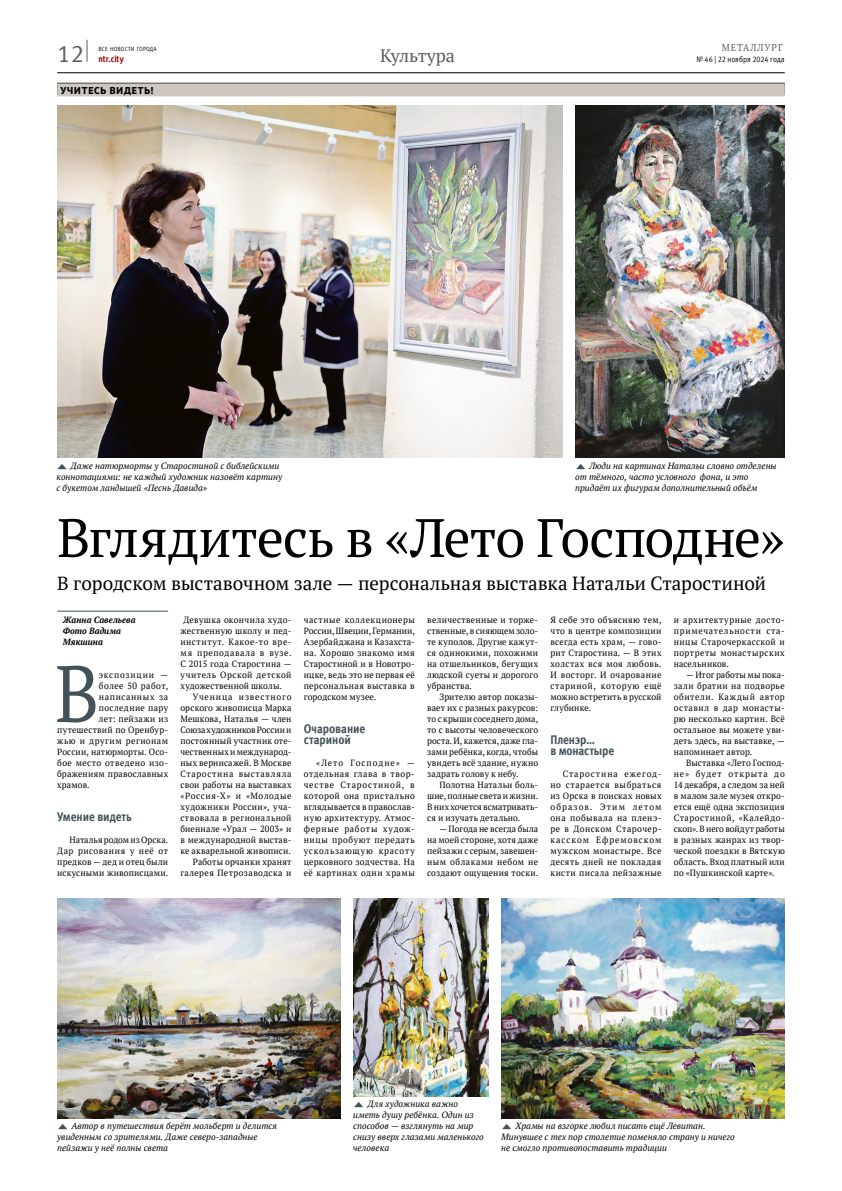
<style>
.page{position:relative;width:842px;height:1191px;background:#fff}
.page>*{position:absolute;margin:0;border:0;box-sizing:border-box;transform-origin:0 0}
.t1{font:79.8px "PT Serif";color:#425258;scale:.9 1}
.t2{font:54px "PT Serif";letter-spacing:-.02em;color:#000}
.t3{font:24px "Meta Offc Pro Norm";color:#625d58}
.t4{font:19px "PT Serif";letter-spacing:-.005em;color:#000}
.t5{font:18px "PT Serif";color:#625d58}
.t6{font:700 12.5px/11px "Meta Offc Pro";letter-spacing:-.01em;color:#425258;scale:.9 1}
.t7{font:800 10px "PT Sans Pro";letter-spacing:.09em;color:#000}
.t8{font:10px "PT Serif";letter-spacing:.11em;color:#625d58;scale:.92 1}
.t9{font:9px/11px "PT Serif";letter-spacing:.025em;color:#000;text-align:justify;scale:.96 1}
.t10{font:italic 9px/11px "PT Serif";color:#000}
.t11{font:italic 700 9px/11px "PT Serif";letter-spacing:.005em;color:#000;scale:.95 1}
.t12{font:9px "PT Serif";letter-spacing:.05em;color:#000;scale:.96 1}
.t13{font:9px "PT Serif";letter-spacing:.06em;color:#000;scale:.96 1}
.t14{font:9px "PT Serif";letter-spacing:.055em;color:#000;scale:.96 1}
.t15{font:9px "PT Serif";letter-spacing:.045em;color:#000;scale:.96 1}
.t16{font:9px "PT Serif";letter-spacing:.07em;color:#000;scale:.96 1}
.t17{font:9px "PT Serif";letter-spacing:.085em;color:#000;scale:.96 1}
.t18{font:700 9px "Meta Offc Pro";letter-spacing:-.005em;color:#910000;scale:.9 1}
.t19{font:8px "Meta Offc Pro Norm";letter-spacing:.005em;color:#000;scale:.9 1}
.t20{font:6px "Meta Offc Pro Norm";letter-spacing:.015em;color:#000;scale:.9 1}
.s1{font-family:"Modern Pictograms";font-style:normal;font-size:14px;color:#425258}
</style>
<div class="page">
<hr style="left:57px;top:72px;width:728px;height:1px;background:#000">
<svg style="left:87px;top:40px;width:1px;height:22px"></svg>
<div style="left:57px;top:83px;width:728px;height:13px;background:#cec6c1"></div>
<hr style="left:57px;top:610px;width:111px;height:1px;background:#425258">
<img style="left:501px;top:898px;width:284px;height:220px">
<img style="left:353px;top:898px;width:136px;height:198px">
<img style="left:575px;top:106px;width:210px;height:352px">
<img style="left:57px;top:898px;width:284px;height:220px">
<img style="left:57px;top:106px;width:506px;height:352px">
<h3 class="t3" style="left:57px;top:35px;width:28px">12</h3>
<p class="t18" style="left:99px;top:52px;width:30px">ntr.city</p>
<p class="t20" style="left:99px;top:44px;width:66px">ВСЕ НОВОСТИ ГОРОДА</p>
<p class="t7" style="left:60px;top:84px;width:95px">УЧИТЕСЬ ВИДЕТЬ!</p>
<p class="t8" style="left:722px;top:41px;width:68px">МЕТАЛЛУРГ</p>
<h3 class="t5" style="left:380px;top:44px;width:76px">Культура</h3>
<p class="t19" style="left:696px;top:53px;width:100px">№ 46 | 22 ноября 2024 года</p>
<p class="t10" style="left:56px;top:460px;width:227px"><span class="s1">‐</span> Даже натюрморты у Старостиной с библейскими коннотациями: не каждый художник назовёт картину с букетом ландышей «Песнь Давида»</p>
<p class="t10" style="left:575px;top:460px;width:203px"><span class="s1">‐</span> Люди на картинах Натальи словно отделены от тёмного, часто условного фона, и это придаёт их фигурам дополнительный объём</p>
<h2 class="t2" style="left:57px;top:503px;width:729px">Вглядитесь в «Лето Господне»</h2>
<h3 class="t4" style="left:57px;top:571px;width:710px">В городском выставочном зале — персональная выставка Натальи Старостиной</h3>
<p class="t11" style="left:63px;top:614px;width:78px">Жанна Савельева<br>Фото Вадима<br>Мякшина</p>
<h1 class="t1" style="left:55px;top:642px;width:51px">В</h1>
<p class="t17" style="left:99px;top:669px;width:74px">экспозиции —</p>
<p class="t9" style="left:550px;top:614px;width:117px">Я себе это объясняю тем, что в центре композиции всегда есть храм, — гово&shy;рит Старостина. — В этих холстах вся моя любовь.<br>И восторг. И очарование стариной, которую ещё можно встретить в русской глубинке.</p>
<h3 class="t6" style="left:550px;top:733px;width:72px">Пленэр…<br>в монастыре</h3>
<p class="t9" style="left:550px;top:768px;width:117px;text-indent:12px">Старостина ежегод&shy;но старается выбраться из Орска в поисках новых образов. Этим летом она побывала на пленэ&shy;ре в Донском Старочер&shy;касском Ефремовском мужском монастыре. Все десять дней не покладая кисти писала пейзажные</p>
<p class="t9" style="left:180px;top:614px;width:117px;text-indent:3px">Девушка окончила худо&shy;жественную школу и пед&shy;институт. Какое-то вре&shy;мя преподавала в вузе.<br>С 2015 года Старостина — учитель Орской детской художественной школы.</p>
<p class="t9" style="left:180px;top:691px;width:117px;text-align:right">Ученица известного орского живописца Марка<br>Мешкова, Наталья — член<br>Союза художников России и постоянный участник оте&shy;чественных и международ&shy;ных вернисажей. В Москве<br>Старостина выставляла свои работы на выставках «Россия-X» и «Молодые художники России», уча&shy;ствовала в региональной биеннале «Урал — 2003» и в международной выстав&shy;ке акварельной живописи.<br>Работы орчанки хранят галерея Петрозаводска и</p>
<p class="t9" style="left:304px;top:614px;width:117px">частные коллекционеры России, Швеции, Германии, Азербайджана и Казахста&shy;на. Хорошо знакомо имя Старостиной и в Новотро&shy;ицке, ведь это не первая её персональная выставка в городском музее.</p>
<h3 class="t6" style="left:304px;top:722px;width:70px">Очарование стариной</h3>
<p class="t9" style="left:304px;top:757px;width:117px;text-indent:12px">«Лето Господне» — отдельная глава в твор&shy;честве Старостиной, в которой она пристально вглядывается в православ&shy;ную архитектуру. Атмос&shy;ферные работы худож&shy;ницы пробуют передать ускользающую красоту церковного зодчества. На её картинах одни храмы</p>
<p class="t9" style="left:427px;top:614px;width:117px">величественные и торже&shy;ственные, в сияющем золо&shy;те куполов. Другие кажут&shy;ся одинокими, похожими на отшельников, бегущих людской суеты и дорогого убранства.</p>
<p class="t9" style="left:427px;top:691px;width:117px;text-indent:12px">Зрителю автор показы&shy;вает их с разных ракурсов: то с крыши соседнего дома, то с высоты человеческого роста. И, кажется, даже гла&shy;зами ребёнка, когда, чтобы увидеть всё здание, нужно задрать голову к небу.</p>
<p class="t9" style="left:427px;top:779px;width:117px;text-indent:12px">Полотна Натальи боль&shy;шие, полные света и жизни.<br>В них хочется всматривать&shy;ся и изучать детально.</p>
<p class="t9" style="left:427px;top:823px;width:117px;text-indent:12px">— Погода не всегда была на моей стороне, хотя даже пейзажи с серым, завешен&shy;ным облаками небом не создают ощущения тоски.</p>
<p class="t9" style="left:674px;top:614px;width:117px">и архитектурные досто&shy;примечательности ста&shy;ницы Старочеркасской и портреты монастырских насельников.</p>
<p class="t9" style="left:674px;top:669px;width:117px;text-indent:12px">— Итог работы мы пока&shy;зали братии на подворье обители. Каждый автор оставил в дар монасты&shy;рю несколько картин. Всё остальное вы можете уви&shy;деть здесь, на выставке, — напоминает автор.</p>
<p class="t9" style="left:674px;top:757px;width:117px;text-indent:12px">Выставка «Лето Господ&shy;не» будет открыта до 14 декабря, а следом за ней в малом зале музея откро&shy;ется ещё одна экспозиция Старостиной, «Калейдо&shy;скоп». В него войдут работы в разных жанрах из твор&shy;ческой поездки в Вятскую область. Вход платный или по «Пушкинской карте».</p>
<p class="t14" style="left:99px;top:680px;width:74px">более 50 работ,</p>
<p class="t16" style="left:99px;top:691px;width:74px">написанных за</p>
<p class="t15" style="left:99px;top:702px;width:74px">последние пару</p>
<p class="t9" style="left:99px;top:713px;width:74px">лет: пейзажи из</p>
<p class="t9" style="left:57px;top:724px;width:117px">путешествий по Оренбур-</p>
<p class="t13" style="left:57px;top:735px;width:117px">жью и другим регионам</p>
<p class="t9" style="left:57px;top:746px;width:117px">России, натюрморты. Осо-</p>
<p class="t12" style="left:57px;top:757px;width:117px">бое место отведено изо-</p>
<p class="t9" style="left:57px;top:768px;width:117px">бражениям православных</p>
<p class="t9" style="left:57px;top:779px;width:35px">храмов.</p>
<h3 class="t6" style="left:57px;top:810px;width:85px">Умение видеть</h3>
<p class="t9" style="left:57px;top:834px;width:117px;text-indent:12px">Наталья родом из Орска.<br>Дар рисования у неё от предков — дед и отец были искусными живописцами.</p>
<p class="t10" style="left:57px;top:1120px;width:221px"><span class="s1">‐</span> Автор в путешествия берёт мольберт и делится увиденным со зрителями. Даже северо-западные пейзажи у неё полны света</p>
<p class="t10" style="left:353px;top:1098px;width:132px"><span class="s1">‐</span> Для художника важно иметь душу ребёнка. Один из способов — взглянуть на мир снизу вверх глазами маленького человека</p>
<p class="t10" style="left:501px;top:1120px;width:235px"><span class="s1">‐</span> Храмы на взгорке любил писать ещё Левитан.<br>Минувшее с тех пор столетие поменяло страну и ничего не смогло противопоставить традиции</p>
</div>
